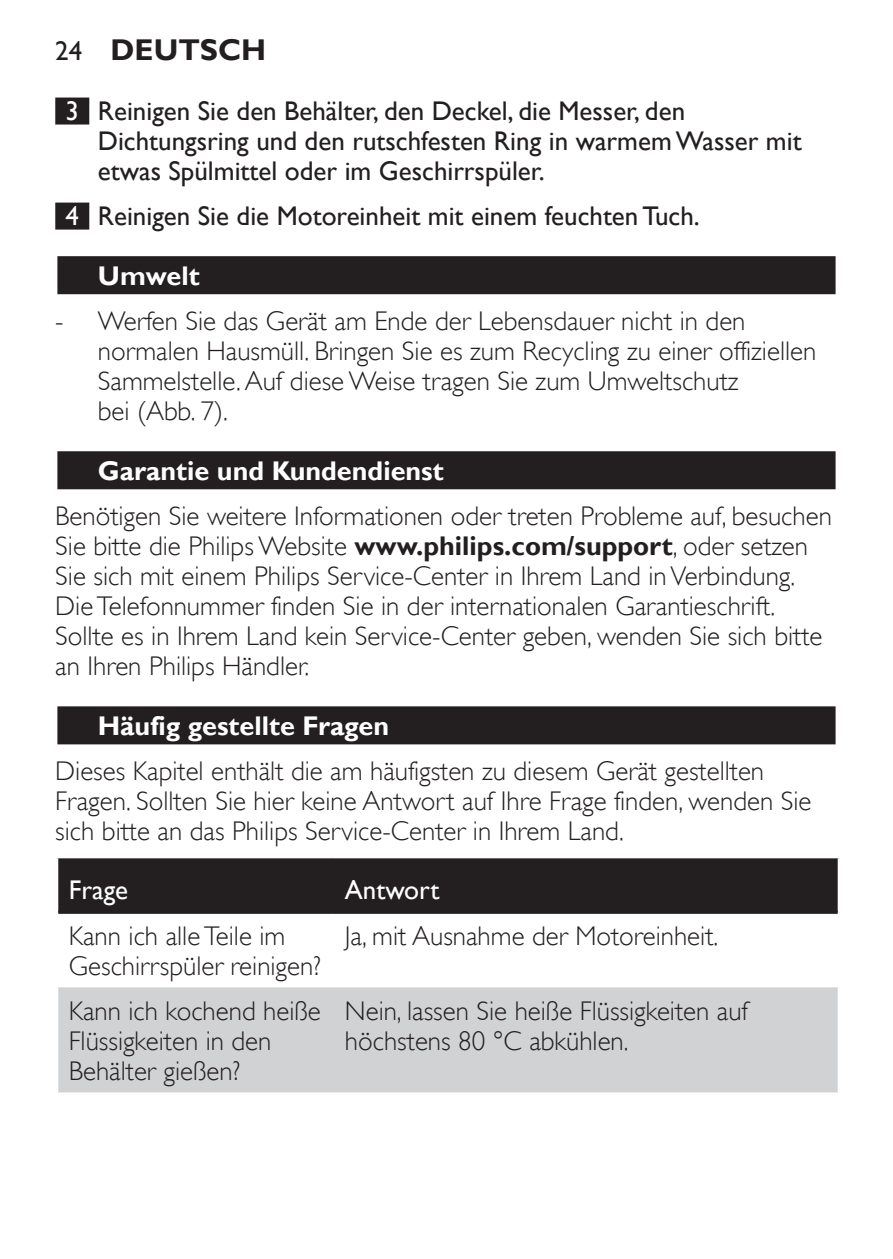
<style>
.page{position:relative;width:893px;height:1259px;background:#fff}
.page>*{position:absolute;margin:0;border:0;box-sizing:border-box;transform-origin:0 0}
.t1{font:700 30px "Gill Sans Alt One WGL";color:#231f20}
.t2{font:27px/30px "Gill Sans Alt One WGL Light";color:#231f20}
.t3{font:27px/30px "Gill Sans Alt One WGL";color:#231f20}
.t4{font:700 27px "Gill Sans Alt One WGL";color:#fff}
.t5{font:27px "Gill Sans Alt One WGL";color:#fff}
.s1{font-weight:400;font-size:27px}
.s2{color:#fff}
.s3{font-family:"Gill Sans Alt One WGL";font-weight:700}
</style>
<div class="page">
<div style="left:55px;top:98px;width:34px;height:27px;background:#231f20"></div>
<div style="left:55px;top:203px;width:34px;height:27px;background:#231f20"></div>
<div style="left:55px;top:254px;width:783px;height:43px;background:linear-gradient(to right,#cecdce,#cecdce)"></div>
<div style="left:57px;top:256px;width:779px;height:38px;background:#231f20"></div>
<div style="left:55px;top:449px;width:783px;height:43px;background:linear-gradient(to right,#bdbcbc,#bdbcbc)"></div>
<div style="left:57px;top:451px;width:779px;height:38px;background:#231f20"></div>
<div style="left:55px;top:704px;width:783px;height:43px;background:linear-gradient(to right,#a7a5a5,#a7a5a5)"></div>
<div style="left:57px;top:706px;width:779px;height:38px;background:#231f20"></div>
<div style="left:58px;top:858px;width:780px;height:53px;background:#231f20"></div>
<div style="left:58px;top:987px;width:780px;height:105px;background:#d1d2d4"></div>
<hr style="left:58px;top:911px;width:275px;height:3px;background:#231f20">
<hr style="left:333px;top:911px;width:505px;height:3px;background:#231f20">
<p class="t1" style="left:55px;top:29px;width:205px"><span class="s1">24</span> Deutsch</p>
<p class="t3" style="left:98px;top:96px;width:705px;text-indent:-32px"><span class="s2">3</span> Reinigen Sie den Behälter, den Deckel, die Messer, den<br>Dichtungsring und den rutschfesten Ring in warmem Wasser mit etwas Spülmittel oder im Geschirrspüler.</p>
<p class="t3" style="left:66px;top:201px;width:636px"><span class="s2">4</span> Reinigen Sie die Motoreinheit mit einem feuchten Tuch.</p>
<p class="t4" style="left:98px;top:257px;width:103px">Umwelt</p>
<p class="t2" style="left:98px;top:306px;width:720px;text-indent:-43px">- Werfen Sie das Gerät am Ende der Lebensdauer nicht in den normalen Hausmüll. Bringen Sie es zum Recycling zu einer offiziellen Sammelstelle. Auf diese Weise tragen Sie zum Umweltschutz<br>bei (Abb. 7).</p>
<p class="t4" style="left:98px;top:452px;width:347px">Garantie und Kundendienst</p>
<p class="t2" style="left:55px;top:501px;width:778px">Benötigen Sie weitere Informationen oder treten Probleme auf, besuchen Sie bitte die Philips Website <span class="s3">www.philips.com/support</span>, oder setzen Sie sich mit einem Philips Service-Center in Ihrem Land in Verbindung.<br>Die Telefonnummer finden Sie in der internationalen Garantieschrift.<br>Sollte es in Ihrem Land kein Service-Center geben, wenden Sie sich bitte an Ihren Philips Händler.</p>
<p class="t4" style="left:98px;top:707px;width:293px">Häufig gestellte Fragen</p>
<p class="t2" style="left:55px;top:756px;width:758px">Dieses Kapitel enthält die am häufigsten zu diesem Gerät gestellten<br>Fragen. Sollten Sie hier keine Antwort auf Ihre Frage finden, wenden Sie sich bitte an das Philips Service-Center in Ihrem Land.</p>
<p class="t5" style="left:69px;top:871px;width:61px">Frage</p>
<p class="t5" style="left:345px;top:871px;width:96px">Antwort</p>
<p class="t2" style="left:69px;top:921px;width:254px">Kann ich alle Teile im<br>Geschirrspüler reinigen?</p>
<p class="t2" style="left:345px;top:921px;width:375px">Ja, mit Ausnahme der Motoreinheit.</p>
<p class="t2" style="left:69px;top:996px;width:254px">Kann ich kochend heiße<br>Flüssigkeiten in den<br>Behälter gießen?</p>
<p class="t2" style="left:345px;top:996px;width:405px">Nein, lassen Sie heiße Flüssigkeiten auf höchstens 80 °C abkühlen.</p>
</div>
